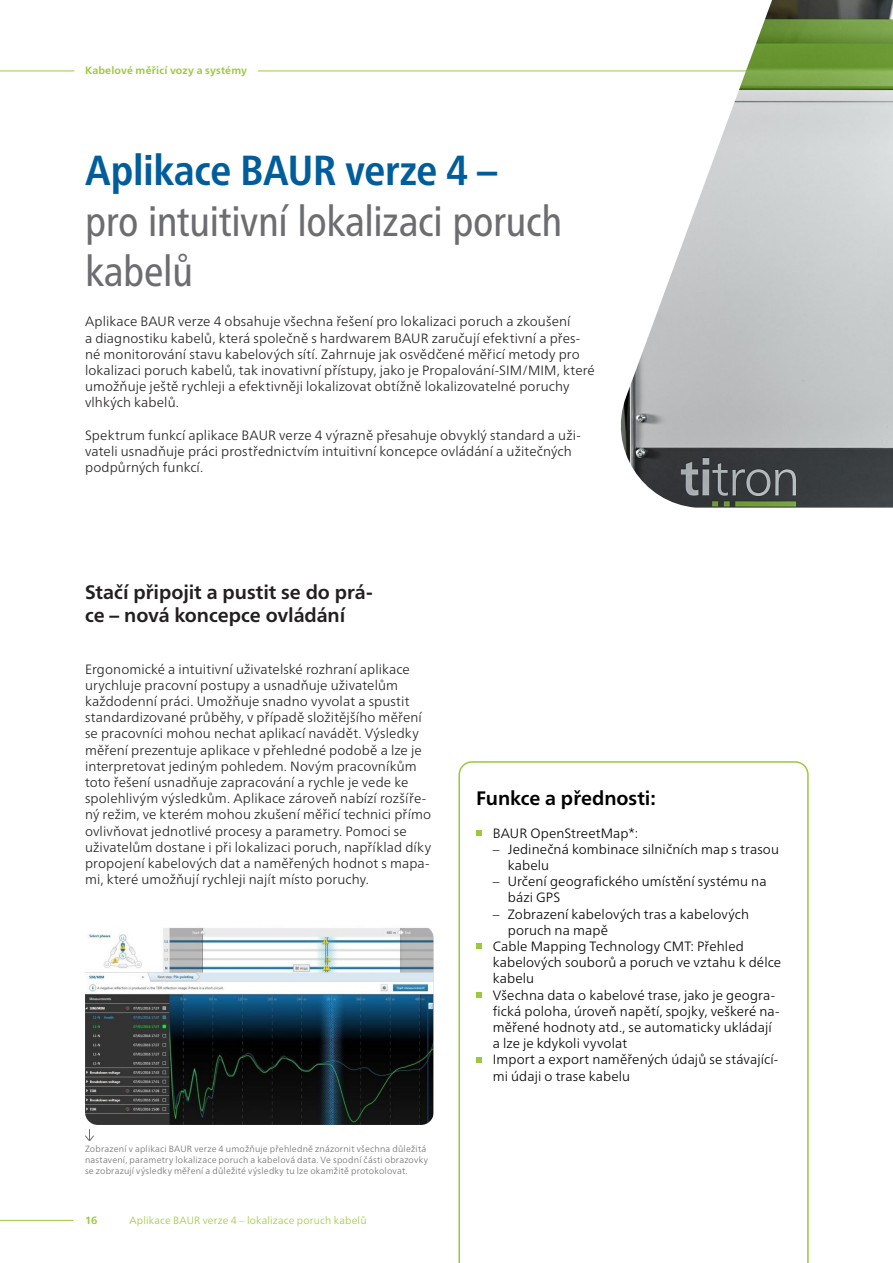
<style>
.page{position:relative;width:893px;height:1263px;background:#fff}
.page>*{position:absolute;margin:0;border:0;box-sizing:border-box;transform-origin:0 0}
.t1{font:condensed 42px/50.4px "Frutiger Neue LTW1 G";letter-spacing:-.01em;color:#6c6d70}
.t2{font:700 19.5px/23.4px "Frutiger Neue LTW1 G";letter-spacing:-.005em;color:#231f20}
.t3{font:700 19.5px "Frutiger Neue LTW1 G";letter-spacing:-.005em;color:#000}
.t4{font:300 13.5px/16.2px "Frutiger Neue LTW1 G";letter-spacing:.01em;color:#231f20}
.t5{font:300 13.5px/16.2px "Frutiger Neue LTW1 G";letter-spacing:.005em;color:#000}
.t6{font:300 10.5px "Frutiger Neue LTW1 G";letter-spacing:.02em;color:#99ca3b}
.t7{font:700 10.5px "Frutiger Neue LTW1 G";letter-spacing:.02em;color:#99ca3b}
.t8{font:300 9px/10.8px "Frutiger Neue LTW1 G";letter-spacing:.025em;color:#6c6d70}
.s1{font-weight:700;color:#005d9c}
</style>
<div class="page">
<svg style="left:458px;top:761px;width:351px;height:502px"></svg>
<hr style="left:0;top:71px;width:74px;height:1px;background:#99ca3b">
<hr style="left:0;top:1220px;width:74px;height:1px;background:#99ca3b">
<svg style="left:85px;top:1129px;width:9px;height:12px"></svg>
<img style="left:85px;top:927px;width:349px;height:198px">
<svg style="left:476px;top:830px;width:5px;height:5px"></svg>
<svg style="left:476px;top:944px;width:5px;height:5px"></svg>
<svg style="left:476px;top:992px;width:5px;height:5px"></svg>
<svg style="left:476px;top:1057px;width:5px;height:5px"></svg>
<svg style="left:258px;top:70px;width:363px;height:2px"></svg>
<img style="left:621px;top:0;width:272px;height:508px">
<p class="t7" style="left:85px;top:63px;width:164px">Kabelové měřicí vozy a systémy</p>
<p class="t1" style="left:85px;top:142px;width:479px"><span class="s1">Aplikace BAUR verze 4 –<br></span>pro intuitivní lokalizaci poruch kabelů</p>
<p class="t4" style="left:85px;top:313px;width:511px">Aplikace BAUR verze 4 obsahuje všechna řešení pro lokalizaci poruch a zkoušení<br>a diagnostiku kabelů, která společně s hardwarem BAUR zaručují efektivní a přes&shy;né monitorování stavu kabelových sítí. Zahrnuje jak osvědčené měřicí metody pro lokalizaci poruch kabelů, tak inovativní přístupy, jako je Propalování-SIM/MIM, které umožňuje ještě rychleji a efektivněji lokalizovat obtížně lokalizovatelné poruchy vlhkých kabelů.</p>
<p class="t4" style="left:85px;top:426px;width:497px">Spektrum funkcí aplikace BAUR verze 4 výrazně přesahuje obvyklý standard a uži&shy;vateli usnadňuje práci prostřednictvím intuitivní koncepce ovládání a užitečných podpůrných funkcí.</p>
<p class="t2" style="left:85px;top:579px;width:289px">Stačí připojit a pustit se do prá&shy;ce – nová koncepce ovládání</p>
<p class="t4" style="left:85px;top:660px;width:348px">Ergonomické a intuitivní uživatelské rozhraní aplikace urychluje pracovní postupy a usnadňuje uživatelům každodenní práci. Umožňuje snadno vyvolat a spustit standardizované průběhy, v případě složitějšího měření se pracovníci mohou nechat aplikací navádět. Výsledky měření prezentuje aplikace v přehledné podobě a lze je interpretovat jediným pohledem. Novým pracovníkům toto řešení usnadňuje zapracování a rychle je vede ke spolehlivým výsledkům. Aplikace zároveň nabízí rozšíře&shy;ný režim, ve kterém mohou zkušení měřicí technici přímo ovlivňovat jednotlivé procesy a parametry. Pomoci se uživatelům dostane i při lokalizaci poruch, například díky propojení kabelových dat a naměřených hodnot s mapa&shy;mi, které umožňují rychleji najít místo poruchy.</p>
<p class="t8" style="left:85px;top:1143px;width:344px">Zobrazení v aplikaci BAUR verze 4 umožňuje přehledně znázornit všechna důležitá nastavení, parametry lokalizace poruch a kabelová data. Ve spodní části obrazovky se zobrazují výsledky měření a důležité výsledky tu lze okamžitě protokolovat.</p>
<p class="t7" style="left:85px;top:1213px;width:14px">16</p>
<p class="t6" style="left:129px;top:1213px;width:239px">Aplikace BAUR verze 4 – lokalizace poruch kabelů</p>
<p class="t3" style="left:476px;top:784px;width:181px">Funkce a přednosti:</p>
<p class="t5" style="left:493px;top:824px;width:147px">BAUR OpenStreetMap*:</p>
<p class="t5" style="left:508px;top:840px;width:273px;text-indent:-15px">– Jedinečná kombinace silničních map s trasou kabelu</p>
<p class="t5" style="left:508px;top:872px;width:260px;text-indent:-15px">– Určení geografického umístění systému na bázi GPS</p>
<p class="t5" style="left:508px;top:905px;width:243px;text-indent:-15px">– Zobrazení kabelových tras a kabelových poruch na mapě</p>
<p class="t5" style="left:493px;top:937px;width:290px">Cable Mapping Technology CMT: Přehled kabelových souborů a poruch ve vztahu k délce kabelu</p>
<p class="t5" style="left:493px;top:986px;width:288px">Všechna data o kabelové trase, jako je geogra&shy;fická poloha, úroveň napětí, spojky, veškeré na&shy;měřené hodnoty atd., se automaticky ukládají a lze je kdykoli vyvolat</p>
<p class="t5" style="left:493px;top:1050px;width:287px">Import a export naměřených údajů se stávající&shy;mi údaji o trase kabelu</p>
</div>
